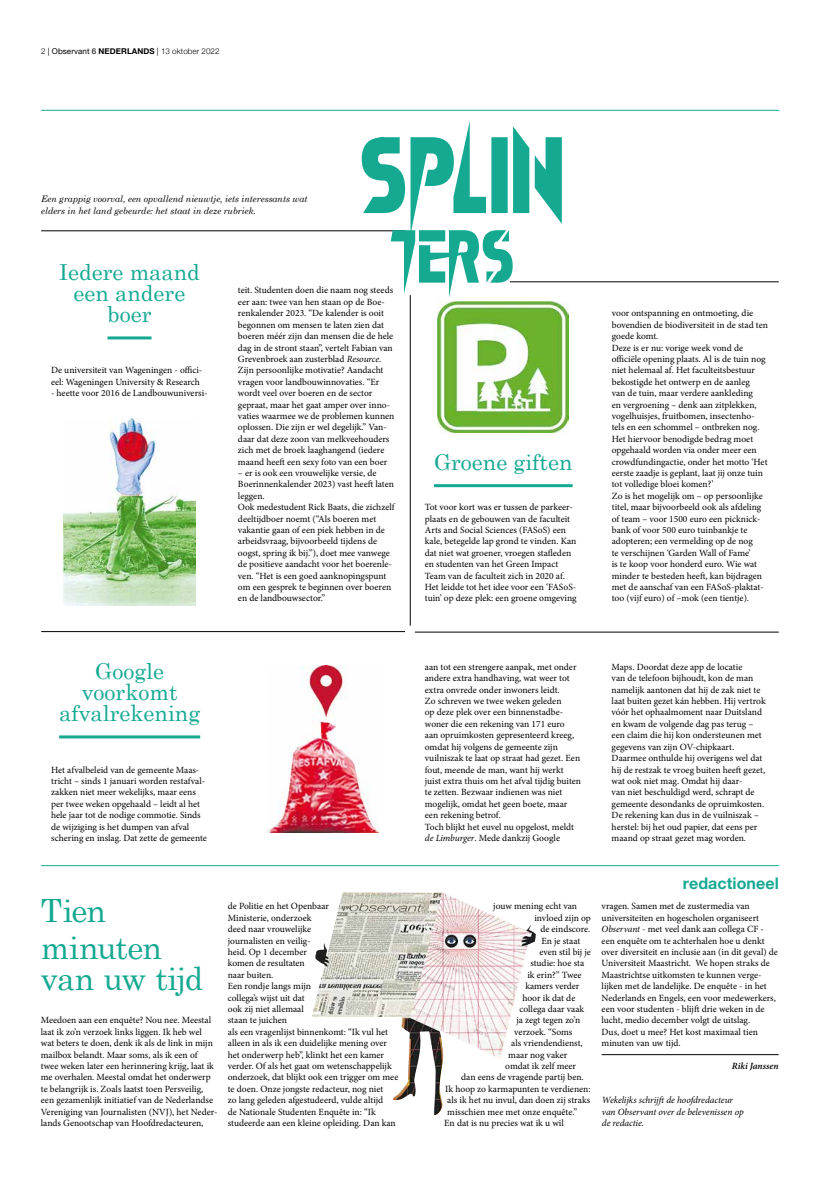
<style>
.page{position:relative;width:820px;height:1177px;background:#fff}
.page>*{position:absolute;margin:0;border:0;box-sizing:border-box;transform-origin:0 0}
.t1{font:32px/36.7px "Century Schoolbook";letter-spacing:-.035em;color:#16a992}
.t2{font:22px/21px "Century Schoolbook";color:#16a992;text-align:center}
.t3{font:700 16px "Helvetica Neue";letter-spacing:.005em;color:#16a992}
.t4{font:9.5px/11.4px "Minion Pro";color:#000}
.t5{font:italic 9.5px/11.4px "Minion Pro";letter-spacing:-.005em;color:#000}
.t6{font:italic 600 9.5px "Minion Pro";letter-spacing:-.005em;color:#000}
.t7{font:italic 9px/11.4px "Century Schoolbook";color:#000}
.t8{font:300 8px "Helvetica Neue";letter-spacing:.01em;color:#000}
.s1{font-weight:400}
.s2{font-weight:700}
.s3{font-style:italic}
</style>
<div class="page">
<hr style="left:41px;top:865px;width:737px;height:1px;background:#16a992">
<hr style="left:41px;top:110px;width:737px;height:1px;background:#16a992">
<hr style="left:601px;top:1054px;width:177px;height:1px;background:#000">
<hr style="left:41px;top:631px;width:364px;height:1px;background:#000">
<hr style="left:41px;top:230px;width:364px;height:1px;background:#000">
<hr style="left:415px;top:632px;width:363px;height:1px;background:#000">
<hr style="left:509px;top:281px;width:269px;height:1px;background:#000">
<hr style="left:410px;top:295px;width:1px;height:330px;background:#000">
<svg style="left:361px;top:121px;width:200px;height:177px"></svg>
<img style="left:64px;top:419px;width:131px;height:186px">
<img style="left:437px;top:301px;width:131px;height:131px">
<img style="left:312px;top:892px;width:223px;height:223px">
<hr style="left:59px;top:735px;width:141px;height:3px;background:#16a992">
<img style="left:266px;top:665px;width:112px;height:167px">
<hr style="left:434px;top:484px;width:138px;height:3px;background:#16a992">
<hr style="left:107px;top:336px;width:44px;height:3px;background:#16a992">
<p class="t8" style="left:41px;top:45px;width:180px">2 <span class="s1">| Observant 6</span> <span class="s2">NEDERLANDS</span> <span class="s1">|</span> 13 oktober 2022</p>
<p class="t7" style="left:41px;top:193px;width:268px">Een grappig voorval, een opvallend nieuwtje, iets interessants wat elders in het land gebeurde: het staat in deze rubriek.</p>
<h2 class="t2" style="left:59px;top:261px;width:142px">Iedere maand een andere boer</h2>
<p class="t4" style="left:51px;top:364px;width:153px">De universiteit van Wageningen - offici&shy;eel: Wageningen University &amp; Research</p>
<p class="t4" style="left:51px;top:387px;width:158px">- heette voor 2016 de Landbouwuniversi-</p>
<h2 class="t2" style="left:59px;top:660px;width:142px">Google voorkomt afvalrekening</h2>
<p class="t4" style="left:51px;top:763px;width:157px">Het afvalbeleid van de gemeente Maas&shy;tricht – sinds 1 januari worden restafval&shy;zakken niet meer wekelijks, maar eens per twee weken opgehaald – leidt al het hele jaar tot de nodige commotie. Sinds de wijziging is het dumpen van afval schering en inslag. Dat zette de gemeente</p>
<p class="t4" style="left:238px;top:285px;width:158px">teit. Studenten doen die naam nog steeds eer aan: twee van hen staan op de Boe&shy;renkalender 2023. “De kalender is ooit begonnen om mensen te laten zien dat boeren méér zijn dan mensen die de hele dag in de stront staan”, vertelt Fabian van Grevenbroek aan zusterblad <span class="s3">Resource</span>.<br>Zijn persoonlijke motivatie? Aandacht vragen voor landbouwinnovaties. “Er wordt veel over boeren en de sector gepraat, maar het gaat amper over inno&shy;vaties waarmee we de problemen kunnen oplossen. Die zijn er wel degelijk.” Van&shy;daar dat deze zoon van melkveehouders zich met de broek laaghangend (iedere maand heeft een sexy foto van een boer</p>
<p class="t4" style="left:238px;top:467px;width:158px">– er is ook een vrouwelijke versie, de Boerinnenkalender 2023) vast heeft laten leggen.<br>Ook medestudent Rick Baats, die zichzelf deeltijdboer noemt (“Als boeren met vakantie gaan of een piek hebben in de arbeidsvraag, bijvoorbeeld tijdens de oogst, spring ik bij.”), doet mee vanwege de positieve aandacht voor het boerenle&shy;ven. “Het is een goed aanknopingspunt om een gesprek te beginnen over boeren en de landbouwsector.”</p>
<h2 class="t2" style="left:434px;top:451px;width:140px">Groene giften</h2>
<p class="t4" style="left:424px;top:501px;width:153px">Tot voor kort was er tussen de parkeer&shy;plaats en de gebouwen van de faculteit Arts and Social Sciences (FASoS) een kale, betegelde lap grond te vinden. Kan dat niet wat groener, vroegen stafleden en studenten van het Green Impact Team van de faculteit zich in 2020 af.<br>Het leidde tot het idee voor een ‘FASoS&shy;tuin’ op deze plek: een groene omgeving</p>
<p class="t4" style="left:611px;top:307px;width:157px">voor ontspanning en ontmoeting, die bovendien de biodiversiteit in de stad ten goede komt.<br>Deze is er nu: vorige week vond de officiële opening plaats. Al is de tuin nog niet helemaal af. Het faculteitsbestuur bekostigde het ontwerp en de aanleg<br>van de tuin, maar verdere aankleding<br>en vergroening – denk aan zitplekken, vogelhuisjes, fruitbomen, insectenho&shy;tels en een schommel – ontbreken nog.<br>Het hiervoor benodigde bedrag moet opgehaald worden via onder meer een crowdfundingactie, onder het motto ‘Het eerste zaadje is geplant, laat jij onze tuin tot volledige bloei komen?’<br>Zo is het mogelijk om – op persoonlijke titel, maar bijvoorbeeld ook als afdeling of team – voor 1500 euro een picknick&shy;bank of voor 500 euro tuinbankje te adopteren; een vermelding op de nog<br>te verschijnen ‘Garden Wall of Fame’<br>is te koop voor honderd euro. Wie wat minder te besteden heeft, kan bijdragen met de aanschaf van een FASoS-plaktat&shy;too (vijf euro) of –mok (een tientje).</p>
<p class="t4" style="left:424px;top:661px;width:158px">aan tot een strengere aanpak, met onder andere extra handhaving, wat weer tot extra onvrede onder inwoners leidt.<br>Zo schreven we twee weken geleden<br>op deze plek over een binnenstadbe&shy;woner die een rekening van 171 euro<br>aan opruimkosten gepresenteerd kreeg, omdat hij volgens de gemeente zijn vuilniszak te laat op straat had gezet. Een fout, meende de man, want hij werkt juist extra thuis om het afval tijdig buiten te zetten. Bezwaar indienen was niet mogelijk, omdat het geen boete, maar een rekening betrof.<br>Toch blijkt het euvel nu opgelost, meldt <span class="s3">de Limburger</span>. Mede dankzij Google</p>
<p class="t4" style="left:611px;top:661px;width:156px">Maps. Doordat deze app de locatie<br>van de telefoon bijhoudt, kon de man namelijk aantonen dat hij de zak niet te laat buiten gezet kán hebben. Hij vertrok vóór het ophaalmoment naar Duitsland en kwam de volgende dag pas terug – een claim die hij kon ondersteunen met gegevens van zijn OV-chipkaart.<br>Daarmee onthulde hij overigens wel dat hij de restzak te vroeg buiten heeft gezet, wat ook niet mag. Omdat hij daar-<br>van niet beschuldigd werd, schrapt de gemeente desondanks de opruimkosten.<br>De rekening kan dus in de vuilniszak – herstel: bij het oud papier, dat eens per maand op straat gezet mag worden.</p>
<h3 class="t3" style="left:682px;top:870px;width:98px">redactioneel</h3>
<h1 class="t1" style="left:41px;top:891px;width:123px">Tien minuten</h1>
<h1 class="t1" style="left:41px;top:959px;width:164px">van uw tijd</h1>
<p class="t4" style="left:41px;top:1014px;width:178px">Meedoen aan een enquête? Nou nee. Meestal laat ik zo’n verzoek links liggen. Ik heb wel wat beters te doen, denk ik als de link in mijn mailbox belandt. Maar soms, als ik een of<br>twee weken later een herinnering krijg, laat ik me overhalen. Meestal omdat het onderwerp te belangrijk is. Zoals laatst toen Persveilig, een gezamenlijk initiatief van de Nederlandse Vereniging van Journalisten (NVJ), het Neder&shy;lands Genootschap van Hoofdredacteuren,</p>
<p class="t4" style="left:228px;top:900px;width:172px">de Politie en het Openbaar<br>Ministerie, onderzoek<br>deed naar vrouwelijke<br>journalisten en veilig-<br>heid. Op 1 december<br>komen de resultaten<br>naar buiten.<br>Een rondje langs mijn<br>collega’s wijst uit dat<br>ook zij niet allemaal<br>staan te juichen<br>als een vragenlijst binnenkomt: “Ik vul het alleen in als ik een duidelijke mening over het onderwerp heb”, klinkt het een kamer verder. Of als het gaat om wetenschappelijk onderzoek, dat blijkt ook een trigger om mee te doen. Onze jongste redacteur, nog niet<br>zo lang geleden afgestudeerd, vulde altijd<br>de Nationale Studenten Enquête in: “Ik studeerde aan een kleine opleiding. Dan kan</p>
<p class="t4" style="left:493px;top:900px;width:85px">jouw mening echt van</p>
<p class="t4" style="left:534px;top:912px;width:58px">invloed zijn op</p>
<p class="t4" style="left:540px;top:923px;width:51px">de eindscore.</p>
<p class="t4" style="left:541px;top:934px;width:40px">En je staat</p>
<p class="t4" style="left:539px;top:946px;width:53px">even stil bij je</p>
<p class="t4" style="left:530px;top:957px;width:55px">studie: hoe sta</p>
<p class="t4" style="left:527px;top:969px;width:56px">ik erin?” Twee</p>
<p class="t4" style="left:525px;top:980px;width:56px">kamers verder</p>
<p class="t4" style="left:522px;top:991px;width:54px">hoor ik dat de</p>
<p class="t4" style="left:519px;top:1003px;width:66px">collega daar vaak</p>
<p class="t4" style="left:516px;top:1014px;width:65px">ja zegt tegen zo’n</p>
<p class="t4" style="left:514px;top:1026px;width:59px">verzoek. “Soms</p>
<p class="t4" style="left:511px;top:1037px;width:73px">als vriendendienst,</p>
<p class="t4" style="left:508px;top:1048px;width:61px">maar nog vaker</p>
<p class="t4" style="left:505px;top:1060px;width:72px">omdat ik zelf meer</p>
<p class="t4" style="left:461px;top:1071px;width:124px">dan eens de vragende partij ben.</p>
<p class="t4" style="left:445px;top:1083px;width:147px">Ik hoop zo karmapunten te verdienen:</p>
<p class="t4" style="left:447px;top:1094px;width:144px">als ik het nu invul, dan doen zij straks</p>
<p class="t4" style="left:447px;top:1105px;width:131px">misschien mee met onze enquête.”</p>
<p class="t4" style="left:444px;top:1117px;width:121px">En dat is nu precies wat ik u wil</p>
<p class="t4" style="left:601px;top:900px;width:178px">vragen. Samen met de zustermedia van universiteiten en hogescholen organiseert <span class="s3">Observant</span> - met veel dank aan collega CF - een enquête om te achterhalen hoe u denkt over diversiteit en inclusie aan (in dit geval) de Universiteit Maastricht. We hopen straks de Maastrichtse uitkomsten te kunnen verge&shy;lijken met de landelijke. De enquête - in het Nederlands en Engels, een voor medewerkers, een voor studenten - blijft drie weken in de lucht, medio december volgt de uitslag.<br>Dus, doet u mee? Het kost maximaal tien minuten van uw tijd.</p>
<p class="t6" style="left:731px;top:1059px;width:48px">Riki Janssen</p>
<p class="t5" style="left:601px;top:1094px;width:143px">Wekelijks schrijft de hoofdredacteur van Observant over de belevenissen op de redactie.</p>
</div>
